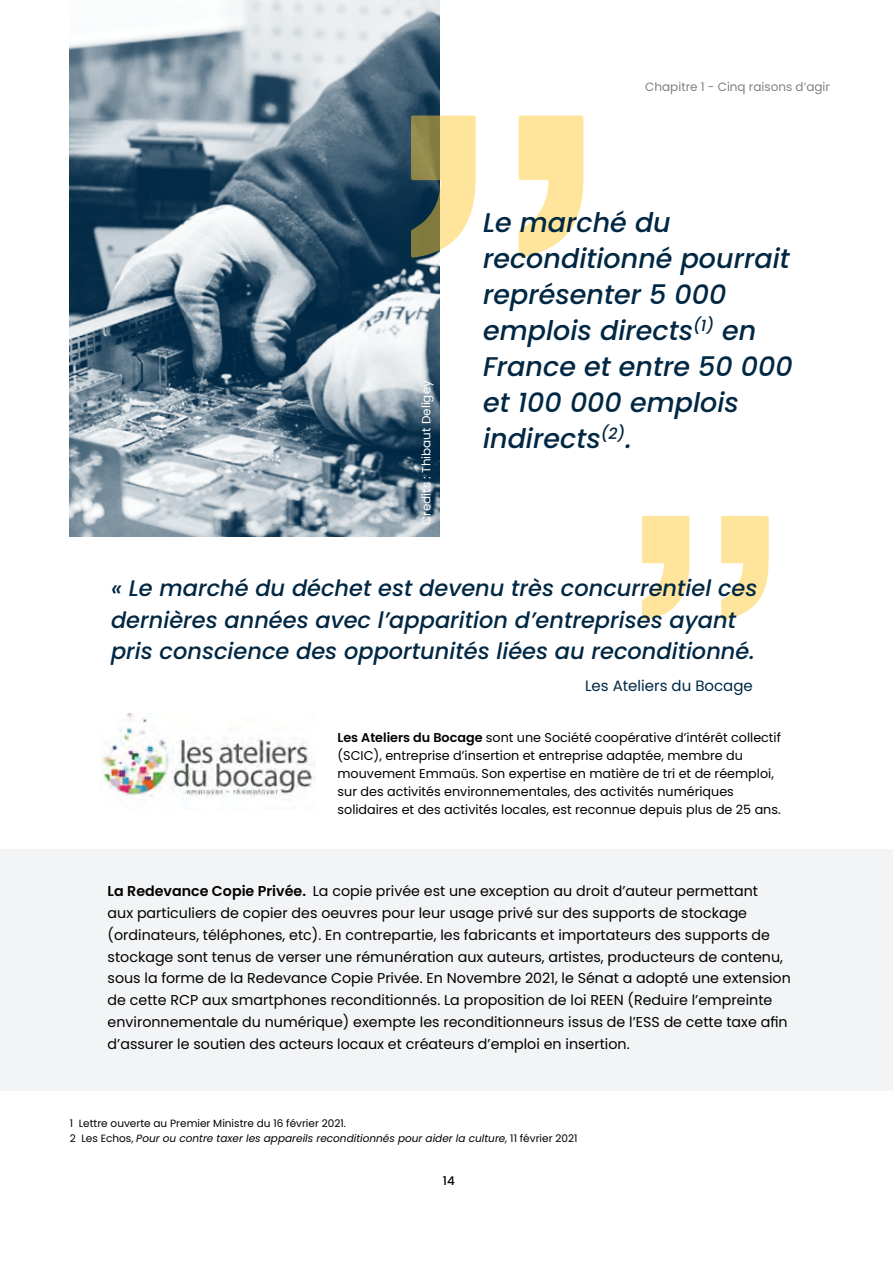
<style>
.page{position:relative;width:893px;height:1263px;background:#fff}
.page>*{position:absolute;margin:0;border:0;box-sizing:border-box;transform-origin:0 0}
.t1{font:italic 500 27px/36px "Poppins";color:#002743}
.t2{font:italic 500 22.5px/31.5px "Poppins";color:#002743}
.t3{font:15px "Poppins";color:#002743}
.t4{font:14.25px/21.8px "Poppins";color:#000}
.t5{font:12.75px/18px "Poppins";color:#000}
.t6{font:12px "Poppins";color:#808080}
.t7{font:12px "Poppins";color:#fff}
.t8{font:500 12px "Poppins";color:#000}
.t9{font:10.5px/15px "Poppins";color:#000}
.s1{font-weight:600}
.s2{font-style:italic}
</style>
<div class="page">
<svg style="left:721px;top:516px;width:48px;height:104px"></svg>
<svg style="left:642px;top:516px;width:47px;height:104px"></svg>
<div style="left:0;top:849px;width:893px;height:241px;background:#f2f4f6"></div>
<img style="left:100px;top:714px;width:215px;height:87px">
<img style="left:69px;top:0;width:370px;height:537px">
<svg style="left:519px;top:116px;width:64px;height:142px"></svg>
<svg style="left:411px;top:116px;width:65px;height:142px;background:#bbb180"></svg>
<p class="t7" style="left:419px;top:525px;width:146px;rotate:-90deg">Credits : Thibaut Deligey</p>
<p class="t6" style="left:645px;top:79px;width:186px">Chapitre 1 - Cinq raisons d’agir</p>
<h1 class="t1" style="left:483px;top:205px;width:311px">Le marché du reconditionné pourrait représenter 5 000 emplois directs<sup>(1)</sup> en<br>France et entre 50 000 et 100 000 emplois indirects<sup>(2)</sup>.</h1>
<h2 class="t2" style="left:111px;top:573px;width:648px">« Le marché du déchet est devenu très concurrentiel ces dernières années avec l’apparition d’entreprises ayant pris conscience des opportunités liées au reconditionné.</h2>
<p class="t3" style="left:585px;top:677px;width:169px">Les Ateliers du Bocage</p>
<p class="t5" style="left:338px;top:729px;width:445px"><span class="s1">Les Ateliers du Bocage</span> sont une Société coopérative d’intérêt collectif (SCIC), entreprise d’insertion et entreprise adaptée, membre du mouvement Emmaüs. Son expertise en matière de tri et de réemploi, sur des activités environnementales, des activités numériques solidaires et des activités locales, est reconnue depuis plus de 25 ans.</p>
<p class="t4" style="left:108px;top:881px;width:685px"><span class="s1">La Redevance Copie Privée.</span> La copie privée est une exception au droit d’auteur permettant<br>aux particuliers de copier des oeuvres pour leur usage privé sur des supports de stockage (ordinateurs, téléphones, etc). En contrepartie, les fabricants et importateurs des supports de stockage sont tenus de verser une rémunération aux auteurs, artistes, producteurs de contenu, sous la forme de la Redevance Copie Privée. En Novembre 2021, le Sénat a adopté une extension de cette RCP aux smartphones reconditionnés. La proposition de loi REEN (Reduire l’empreinte environnementale du numérique) exempte les reconditionneurs issus de l’ESS de cette taxe afin d’assurer le soutien des acteurs locaux et créateurs d’emploi en insertion.</p>
<p class="t9" style="left:70px;top:1116px;width:509px">1 Lettre ouverte au Premier Ministre du 16 février 2021.<br>2 Les Echos, <span class="s2">Pour ou contre taxer les appareils reconditionnés pour aider la culture,</span> 11 février 2021</p>
<p class="t8" style="left:443px;top:1174px;width:13px">14</p>
</div>
